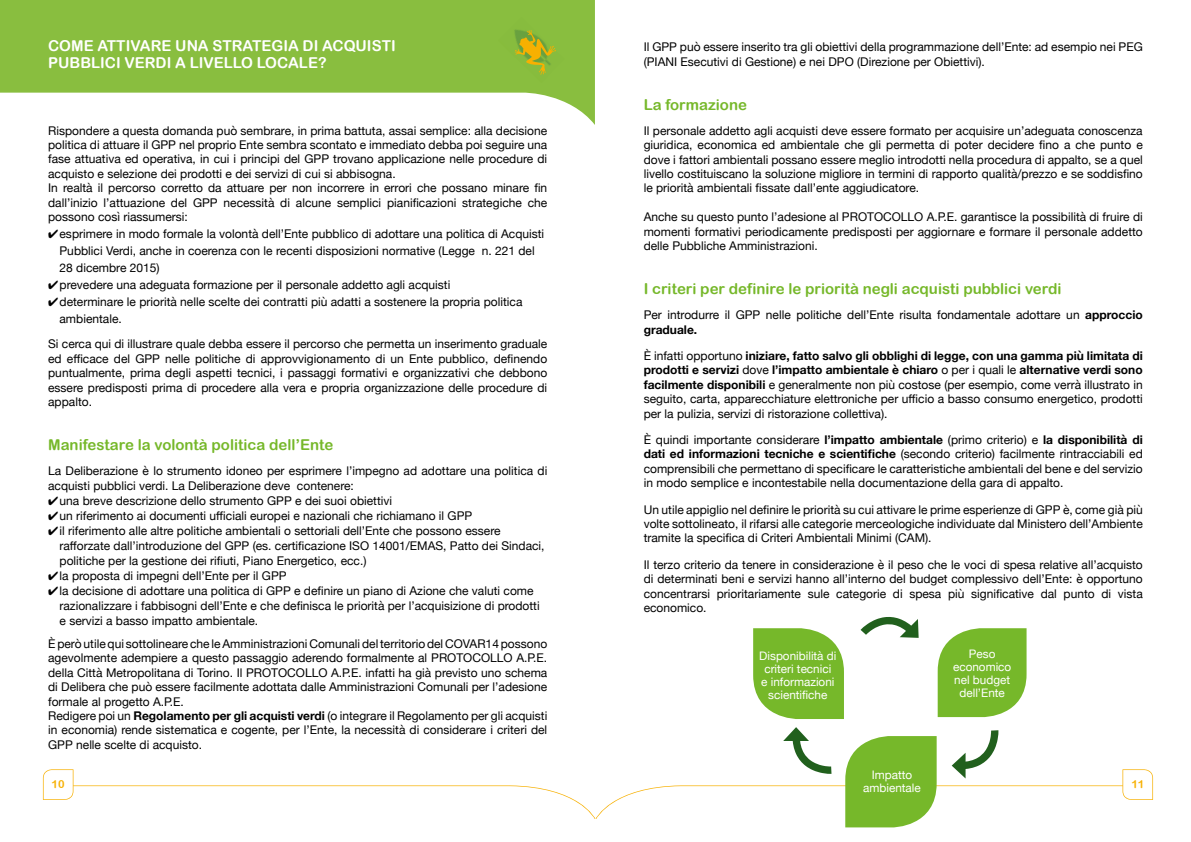
<style>
.page{position:relative;width:1191px;height:842px;background:#fff}
.page>*{position:absolute;margin:0;border:0;box-sizing:border-box;transform-origin:0 0}
.t1{font:15px "Arial Rounded MT Bold";color:#76b82a}
.t2{font:15px/17px "Arial Rounded MT Bold";color:#fff}
.t3{font:12px/14.4px "Helvetica Neue";color:#000}
.t4{font:11.7px/13.2px "Helvetica Neue";color:#fff;text-align:center}
.t5{font:11px "Arial Rounded MT Bold";color:#f7b001}
.s1{font-weight:700}
</style>
<div class="page">
<svg style="left:0;top:0;width:595px;height:125px;fill:#89be3f"></svg>
<div style="left:498px;top:17px;width:66px;height:66px;background:#89be3f"></div>
<svg style="left:515px;top:30px;width:41px;height:45px;background:#9eb32e"></svg>
<svg style="left:937px;top:628px;width:89px;height:89px;background:#83bf3f"></svg>
<svg style="left:753px;top:628px;width:91px;height:91px;background:#83be3f"></svg>
<svg style="left:860px;top:617px;width:58px;height:21px"></svg>
<svg style="left:43px;top:727px;width:1110px;height:100px"></svg>
<p class="t2" style="left:48px;top:37px;width:349px">COME ATTIVARE UNA STRATEGIA DI ACQUISTI<br>PUBBLICI VERDI A LIVELLO LOCALE?</p>
<p class="t3" style="left:48px;top:124px;width:500px">Rispondere a questa domanda può sembrare, in prima battuta, assai semplice: alla decisione politica di attuare il GPP nel proprio Ente sembra scontato e immediato debba poi seguire una fase attuativa ed operativa, in cui i principi del GPP trovano applicazione nelle procedure di acquisto e selezione dei prodotti e dei servizi di cui si abbisogna.<br>In realtà il percorso corretto da attuare per non incorrere in errori che possano minare fin dall’inizio l’attuazione del GPP necessità di alcune semplici pianificazioni strategiche che possono così riassumersi:</p>
<p class="t3" style="left:60px;top:226px;width:486px;line-height:17px;text-indent:-11px">✔esprimere in modo formale la volontà dell’Ente pubblico di adottare una politica di Acquisti<br>Pubblici Verdi, anche in coerenza con le recenti disposizioni normative (Legge n. 221 del<br>28 dicembre 2015)</p>
<p class="t3" style="left:48px;top:278px;width:404px">✔prevedere una adeguata formazione per il personale addetto agli acquisti</p>
<p class="t3" style="left:60px;top:294px;width:464px;line-height:17px;text-indent:-11px">✔determinare le priorità nelle scelte dei contratti più adatti a sostenere la propria politica ambientale.</p>
<p class="t3" style="left:48px;top:338px;width:500px;text-align:justify">Si cerca qui di illustrare quale debba essere il percorso che permetta un inserimento graduale ed efficace del GPP nelle politiche di approvvigionamento di un Ente pubblico, definendo puntualmente, prima degli aspetti tecnici, i passaggi formativi e organizzativi che debbono essere predisposti prima di procedere alla vera e propria organizzazione delle procedure di appalto.</p>
<p class="t1" style="left:48px;top:436px;width:287px">Manifestare la volontà politica dell’Ente</p>
<p class="t3" style="left:48px;top:465px;width:500px">La Deliberazione è lo strumento idoneo per esprimere l’impegno ad adottare una politica di acquisti pubblici verdi. La Deliberazione deve contenere:</p>
<p class="t3" style="left:48px;top:494px;width:345px">✔una breve descrizione dello strumento GPP e dei suoi obiettivi</p>
<p class="t3" style="left:48px;top:509px;width:425px">✔un riferimento ai documenti ufficiali europei e nazionali che richiamano il GPP</p>
<p class="t3" style="left:60px;top:524px;width:486px;line-height:15px;text-indent:-11px">✔il riferimento alle altre politiche ambientali o settoriali dell’Ente che possono essere rafforzate dall’introduzione del GPP (es. certificazione ISO 14001/EMAS, Patto dei Sindaci, politiche per la gestione dei rifiuti, Piano Energetico, ecc.)</p>
<p class="t3" style="left:48px;top:569px;width:240px">✔la proposta di impegni dell’Ente per il GPP</p>
<p class="t3" style="left:60px;top:584px;width:481px;line-height:15px;text-indent:-11px">✔la decisione di adottare una politica di GPP e definire un piano di Azione che valuti come razionalizzare i fabbisogni dell’Ente e che definisca le priorità per l’acquisizione di prodotti e servizi a basso impatto ambientale.</p>
<p class="t3" style="left:48px;top:637px;width:500px">È però utile qui sottolineare che le Amministrazioni Comunali del territorio del COVAR14 possono agevolmente adempiere a questo passaggio aderendo formalmente al PROTOCOLLO A.P.E. della Città Metropolitana di Torino. Il PROTOCOLLO A.P.E. infatti ha già previsto uno schema di Delibera che può essere facilmente adottata dalle Amministrazioni Comunali per l’adesione formale al progetto A.P.E.<br>Redigere poi un <span class="s1">Regolamento per gli acquisti verdi</span> (o integrare il Regolamento per gli acquisti in economia) rende sistematica e cogente, per l’Ente, la necessità di considerare i criteri del GPP nelle scelte di acquisto.</p>
<p class="t3" style="left:643px;top:40px;width:500px">Il GPP può essere inserito tra gli obiettivi della programmazione dell’Ente: ad esempio nei PEG (PIANI Esecutivi di Gestione) e nei DPO (Direzione per Obiettivi).</p>
<p class="t1" style="left:643px;top:95px;width:105px">La formazione</p>
<p class="t3" style="left:643px;top:124px;width:500px;text-align:justify">Il personale addetto agli acquisti deve essere formato per acquisire un’adeguata conoscenza giuridica, economica ed ambientale che gli permetta di poter decidere fino a che punto e dove i fattori ambientali possano essere meglio introdotti nella procedura di appalto, se a quel livello costituiscano la soluzione migliore in termini di rapporto qualità/prezzo e se soddisfino le priorità ambientali fissate dall’ente aggiudicatore.</p>
<p class="t3" style="left:643px;top:210px;width:500px;text-align:justify">Anche su questo punto l’adesione al PROTOCOLLO A.P.E. garantisce la possibilità di fruire di momenti formativi periodicamente predisposti per aggiornare e formare il personale addetto delle Pubbliche Amministrazioni.</p>
<p class="t1" style="left:643px;top:280px;width:419px">I criteri per definire le priorità negli acquisti pubblici verdi</p>
<p class="t3" style="left:643px;top:308px;width:500px">Per introdurre il GPP nelle politiche dell’Ente risulta fondamentale adottare un <span class="s1">approccio graduale.</span></p>
<p class="t3" style="left:643px;top:349px;width:500px;text-align:justify">È infatti opportuno <span class="s1">iniziare, fatto salvo gli obblighi di legge, con una gamma più limitata di prodotti e servizi</span> dove <span class="s1">l’impatto ambientale è chiaro</span> o per i quali le <span class="s1">alternative verdi sono facilmente disponibili</span> e generalmente non più costose (per esempio, come verrà illustrato in seguito, carta, apparecchiature elettroniche per ufficio a basso consumo energetico, prodotti per la pulizia, servizi di ristorazione collettiva).</p>
<p class="t3" style="left:643px;top:433px;width:500px;text-align:justify">È quindi importante considerare <span class="s1">l’impatto ambientale</span> (primo criterio) e <span class="s1">la disponibilità di dati ed informazioni tecniche e scientifiche</span> (secondo criterio) facilmente rintracciabili ed comprensibili che permettano di specificare le caratteristiche ambientali del bene e del servizio in modo semplice e incontestabile nella documentazione della gara di appalto.</p>
<p class="t3" style="left:643px;top:503px;width:500px;text-align:justify">Un utile appiglio nel definire le priorità su cui attivare le prime esperienze di GPP è, come già più volte sottolineato, il rifarsi alle categorie merceologiche individuate dal Ministero dell’Ambiente tramite la specifica di Criteri Ambientali Minimi (CAM).</p>
<p class="t3" style="left:643px;top:558px;width:500px;text-align:justify">Il terzo criterio da tenere in considerazione è il peso che le voci di spesa relative all’acquisto di determinati beni e servizi hanno all’interno del budget complessivo dell’Ente: è opportuno concentrarsi prioritariamente sule categorie di spesa più significative dal punto di vista economico.</p>
<p class="t4" style="left:759px;top:649px;width:79px">Disponibilità di criteri tecnici<br>e informazioni scientifiche</p>
<p class="t4" style="left:953px;top:647px;width:60px">Peso economico nel budget dell’Ente</p>
<p class="t4" style="left:863px;top:769px;width:59px">Impatto ambientale</p>
<p class="t5" style="left:52px;top:777px;width:15px">10</p>
<p class="t5" style="left:1131px;top:777px;width:15px">11</p>
</div>
